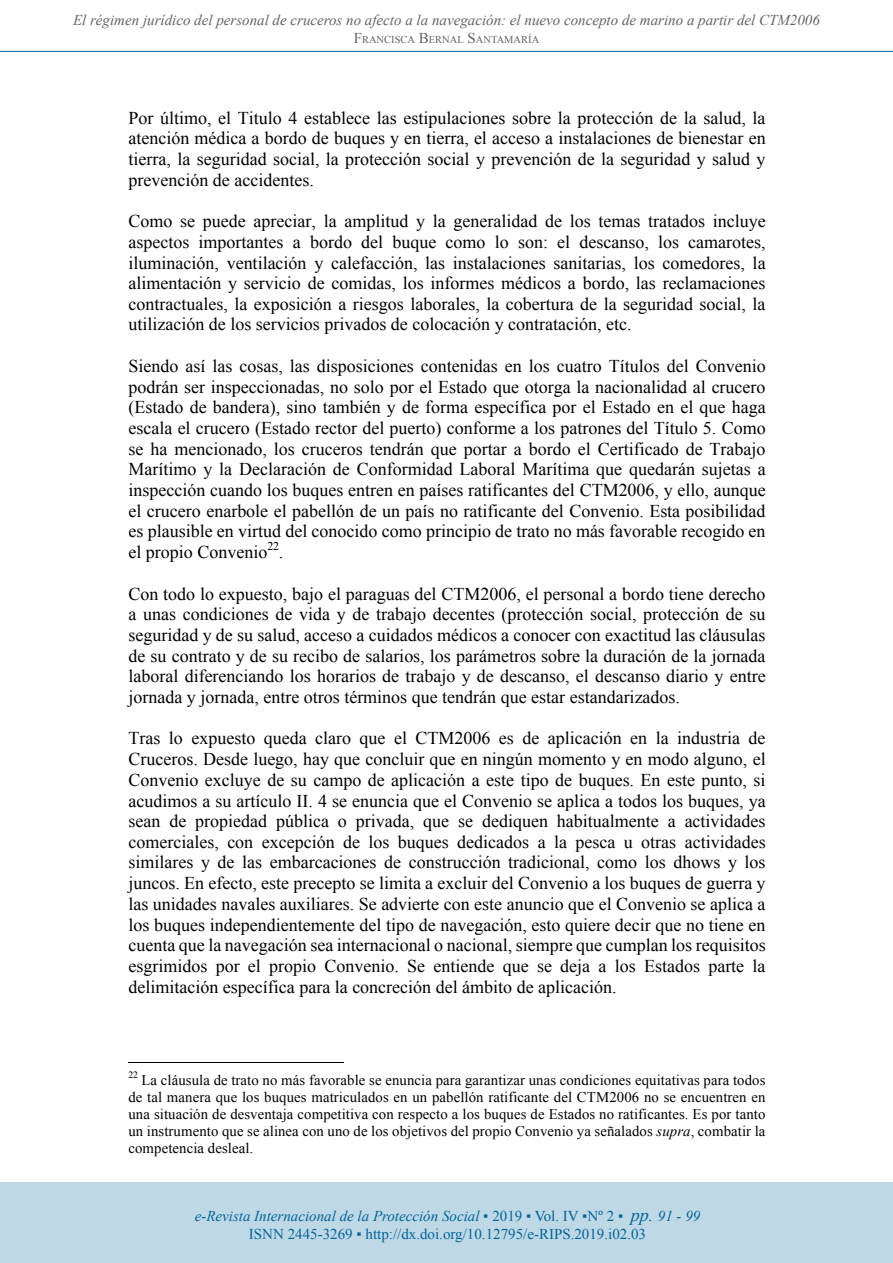
<style>
.page{position:relative;width:893px;height:1263px;background:#fff}
.page>*{position:absolute;margin:0;border:0;box-sizing:border-box;transform-origin:0 0}
.t1{font:18px/20.7px "Times New Roman";color:#000;text-align:justify}
.t2{font:15px/18px "Times New Roman";color:#006599;text-align:center}
.t3{font:italic 15px "Times New Roman";color:#636366}
.t4{font:14.7px/17.2px "Times New Roman";letter-spacing:.005em;color:#000;text-align:justify}
.t5{font:11.85px "Times New Roman";color:#000}
.t6{font:10.5px "Times New Roman";color:#636366}
.t7{font:9.75px "Times New Roman";color:#000}
.s1{font-size:15px}
.s2{font-style:italic}
.s3{font-style:italic;font-size:18px}
</style>
<div class="page">
<hr style="left:128px;top:1062px;width:216px;height:1px;background:#000">
<div style="left:0;top:1182px;width:893px;height:81px;background:#bfd8e6"></div>
<hr style="left:0;top:51px;width:893px;height:1px;background:#006599">
<p class="t3" style="left:73px;top:10px;width:748px">El régimen jurídico del personal de cruceros no afecto a la navegación: el nuevo concepto de marino a partir del CTM2006</p>
<p class="t6" style="left:354px;top:33px;width:187px"><span class="s1">F</span>RANCISCA <span class="s1">B</span>ERNAL <span class="s1">S</span> ANTAMARÍA</p>
<p class="t1" style="left:128px;top:107px;width:639px">Por último, el Titulo 4 establece las estipulaciones sobre la protección de la salud, la atención médica a bordo de buques y en tierra, el acceso a instalaciones de bienestar en tierra, la seguridad social, la protección social y prevención de la seguridad y salud y prevención de accidentes.</p>
<p class="t1" style="left:128px;top:210px;width:639px">Como se puede apreciar, la amplitud y la generalidad de los temas tratados incluye aspectos importantes a bordo del buque como lo son: el descanso, los camarotes, iluminación, ventilación y calefacción, las instalaciones sanitarias, los comedores, la alimentación y servicio de comidas, los informes médicos a bordo, las reclamaciones contractuales, la exposición a riesgos laborales, la cobertura de la seguridad social, la utilización de los servicios privados de colocación y contratación, etc.</p>
<p class="t1" style="left:128px;top:355px;width:639px">Siendo así las cosas, las disposiciones contenidas en los cuatro Títulos del Convenio podrán ser inspeccionadas, no solo por el Estado que otorga la nacionalidad al crucero (Estado de bandera), sino también y de forma específica por el Estado en el que haga escala el crucero (Estado rector del puerto) conforme a los patrones del Título 5. Como se ha mencionado, los cruceros tendrán que portar a bordo el Certificado de Trabajo Marítimo y la Declaración de Conformidad Laboral Marítima que quedarán sujetas a inspección cuando los buques entren en países ratificantes del CTM2006, y ello, aunque el crucero enarbole el pabellón de un país no ratificante del Convenio. Esta posibilidad es plausible en virtud del conocido como principio de trato no más favorable recogido en el propio Convenio</p>
<p class="t5" style="left:267px;top:538px;width:13px">22</p>
<p class="t1" style="left:279px;top:542px;width:6px">.</p>
<p class="t1" style="left:128px;top:583px;width:639px">Con todo lo expuesto, bajo el paraguas del CTM2006, el personal a bordo tiene derecho a unas condiciones de vida y de trabajo decentes (protección social, protección de su seguridad y de su salud, acceso a cuidados médicos a conocer con exactitud las cláusulas de su contrato y de su recibo de salarios, los parámetros sobre la duración de la jornada laboral diferenciando los horarios de trabajo y de descanso, el descanso diario y entre jornada y jornada, entre otros términos que tendrán que estar estandarizados.</p>
<p class="t1" style="left:128px;top:728px;width:639px">Tras lo expuesto queda claro que el CTM2006 es de aplicación en la industria de Cruceros. Desde luego, hay que concluir que en ningún momento y en modo alguno, el Convenio excluye de su campo de aplicación a este tipo de buques. En este punto, si acudimos a su artículo II. 4 se enuncia que el Convenio se aplica a todos los buques, ya sean de propiedad pública o privada, que se dediquen habitualmente a actividades comerciales, con excepción de los buques dedicados a la pesca u otras actividades similares y de las embarcaciones de construcción tradicional, como los dhows y los juncos. En efecto, este precepto se limita a excluir del Convenio a los buques de guerra y las unidades navales auxiliares. Se advierte con este anuncio que el Convenio se aplica a los buques independientemente del tipo de navegación, esto quiere decir que no tiene en cuenta que la navegación sea internacional o nacional, siempre que cumplan los requisitos esgrimidos por el propio Convenio. Se entiende que se deja a los Estados parte la delimitación específica para la concreción del ámbito de aplicación.</p>
<p class="t7" style="left:128px;top:1068px;width:11px">22</p>
<p class="t4" style="left:128px;top:1071px;width:638px;text-indent:13px">La cláusula de trato no más favorable se enuncia para garantizar unas condiciones equitativas para todos de tal manera que los buques matriculados en un pabellón ratificante del CTM2006 no se encuentren en una situación de desventaja competitiva con respecto a los buques de Estados no ratificantes. Es por tanto un instrumento que se alinea con uno de los objetivos del propio Convenio ya señalados <span class="s2">supra</span>, combatir la competencia desleal.</p>
<p class="t2" style="left:195px;top:1206px;width:507px"><span class="s2">e-Revista Internacional de la Protección Social</span> ▪ 2019 ▪ Vol. IV ▪Nº 2 ▪ <span class="s3">pp.</span> <span class="s2">91 - 99<br></span>ISNN 2445-3269 ▪ http://dx.doi.org/10.12795/e-RIPS.2019.i02.03</p>
</div>
